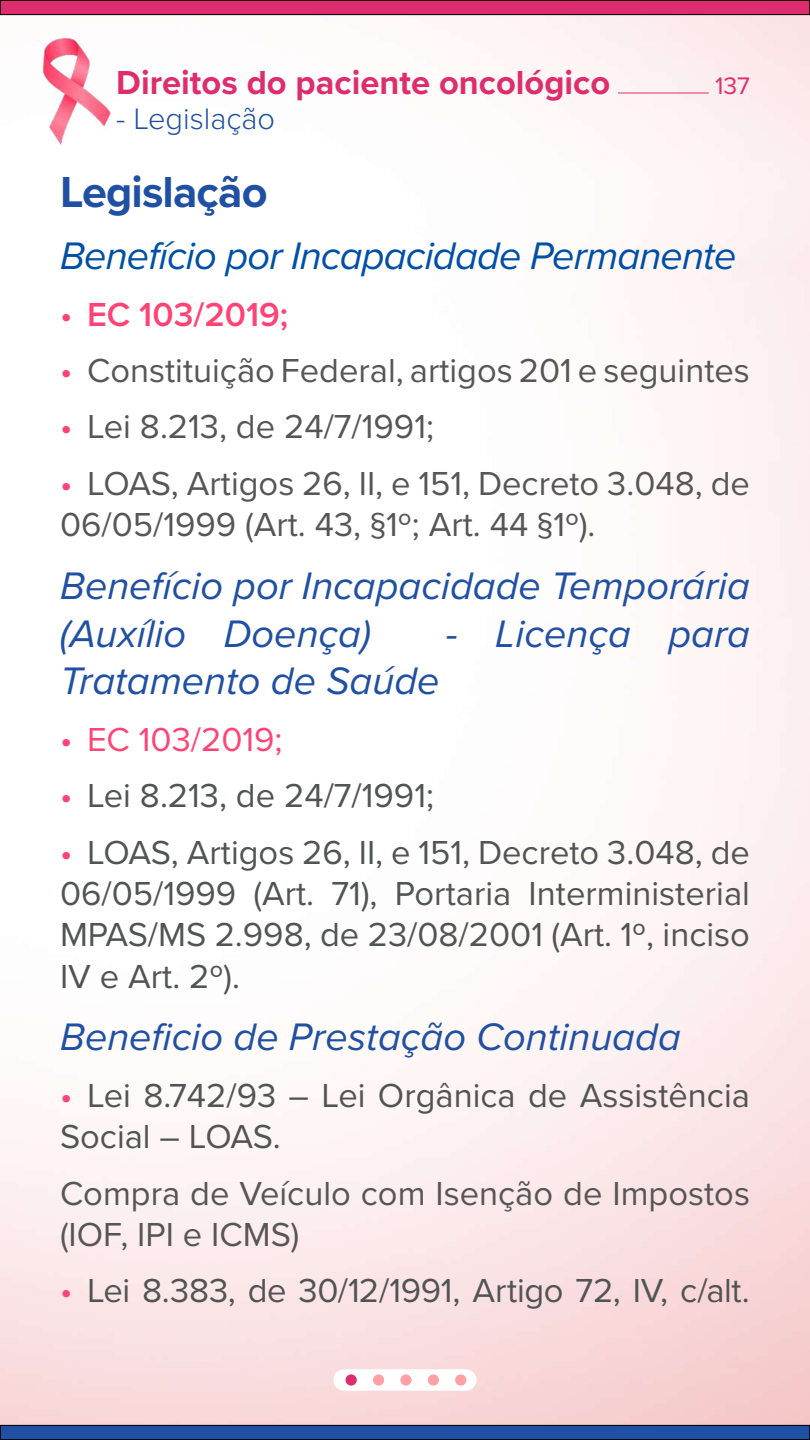
<style>
.page{position:relative;width:810px;height:1440px;background:#fff}
.page>*{position:absolute;margin:0;border:0;box-sizing:border-box;transform-origin:0 0}
.t1{font:700 45px "Proxima Nova";letter-spacing:-.02em;color:#2050a3}
.t2{font:italic 39.75px/47.7px "Proxima Nova";color:#2050a3}
.t3{font:italic 39.75px "Proxima Nova";letter-spacing:-.02em;color:#004fa7}
.t4{font:34.5px/41.4px "Proxima Nova";color:#515454;text-align:justify}
.t5{font:34.5px/41.4px "Proxima Nova";color:#565656}
.t6{font:700 34.5px "Proxima Nova";color:#de2d6e}
.t7{font:600 34.5px "Proxima Nova";color:#ff4475}
.t8{font:34.5px "Proxima Nova";color:#ff4475}
.t9{font:300 30.75px "Proxima Nova";color:#2050a3}
.t10{font:24.75px "Proxima Nova";color:#de2d6e}
.s1{font-weight:400}
.s2{color:#ff4475}
</style>
<div class="page">
<div style="left:0;top:0;width:810px;height:15px;background:#de2d6e"></div>
<div style="left:0;top:0;width:810px;height:15px;border:1px solid #000"></div>
<div style="left:0;top:1425px;width:810px;height:15px;background:#2050a3"></div>
<div style="left:0;top:1425px;width:810px;height:15px;border:1px solid #000"></div>
<hr style="left:618px;top:93px;width:91px;height:1px;background:#de2d6e">
<img style="left:44px;top:39px;width:67px;height:105px">
<div style="left:346px;top:1374px;width:11px;height:12px;background:#de2d6e;border-radius:50%"></div>
<div style="left:400px;top:1374px;width:12px;height:12px;background:#ffa1a4;border-radius:50%"></div>
<div style="left:373px;top:1374px;width:11px;height:12px;background:#ffa1a4;border-radius:50%"></div>
<div style="left:428px;top:1374px;width:11px;height:12px;background:#ffa1a4;border-radius:50%"></div>
<div style="left:455px;top:1374px;width:11px;height:12px;background:#ffa1a4;border-radius:50%"></div>
<p class="t6" style="left:116px;top:57px;width:496px">Direitos do paciente oncológico</p>
<p class="t10" style="left:715px;top:67px;width:36px">137</p>
<p class="t9" style="left:116px;top:96px;width:160px">- Legislação</p>
<h1 class="t1" style="left:60px;top:158px;width:209px">Legislação</h1>
<p class="t3" style="left:60px;top:226px;width:678px">Benefício por Incapacidade Permanente</p>
<p class="t7" style="left:60px;top:288px;width:230px"><span class="s1">•</span> EC 103/2019;</p>
<p class="t5" style="left:60px;top:348px;width:692px"><span class="s2">•</span> Constituição Federal, artigos 201 e seguintes</p>
<p class="t5" style="left:60px;top:405px;width:375px"><span class="s2">•</span> Lei 8.213, de 24/7/1991;</p>
<p class="t5" style="left:60px;top:461px;width:691px"><span class="s2">•</span> LOAS, Artigos 26, II, e 151, Decreto 3.048, de<br>06/05/1999 (Art. 43, §1º; Art. 44 §1º).</p>
<p class="t2" style="left:60px;top:560px;width:692px">Benefício por Incapacidade Temporária (Auxílio Doença)</p>
<p class="t2" style="left:446px;top:608px;width:306px">- Licença para</p>
<p class="t2" style="left:60px;top:656px;width:381px">Tratamento de Saúde</p>
<p class="t8" style="left:60px;top:714px;width:224px">• EC 103/2019;</p>
<p class="t4" style="left:60px;top:773px;width:375px"><span class="s2">•</span> Lei 8.213, de 24/7/1991;</p>
<p class="t4" style="left:60px;top:830px;width:692px"><span class="s2">•</span> LOAS, Artigos 26, II, e 151, Decreto 3.048, de 06/05/1999 (Art. 71), Portaria Interministerial MPAS/MS 2.998, de 23/08/2001 (Art. 1º, inciso IV e Art. 2º).</p>
<p class="t2" style="left:60px;top:1012px;width:622px">Beneficio de Prestação Continuada</p>
<p class="t4" style="left:60px;top:1073px;width:691px"><span class="s2">•</span> Lei 8.742/93 – Lei Orgânica de Assistência<br>Social – LOAS.</p>
<p class="t5" style="left:60px;top:1171px;width:692px">Compra de Veículo com Isenção de Impostos (IOF, IPI e ICMS)</p>
<p class="t4" style="left:60px;top:1269px;width:691px"><span class="s2">•</span> Lei 8.383, de 30/12/1991, Artigo 72, IV, c/alt.</p>
</div>
